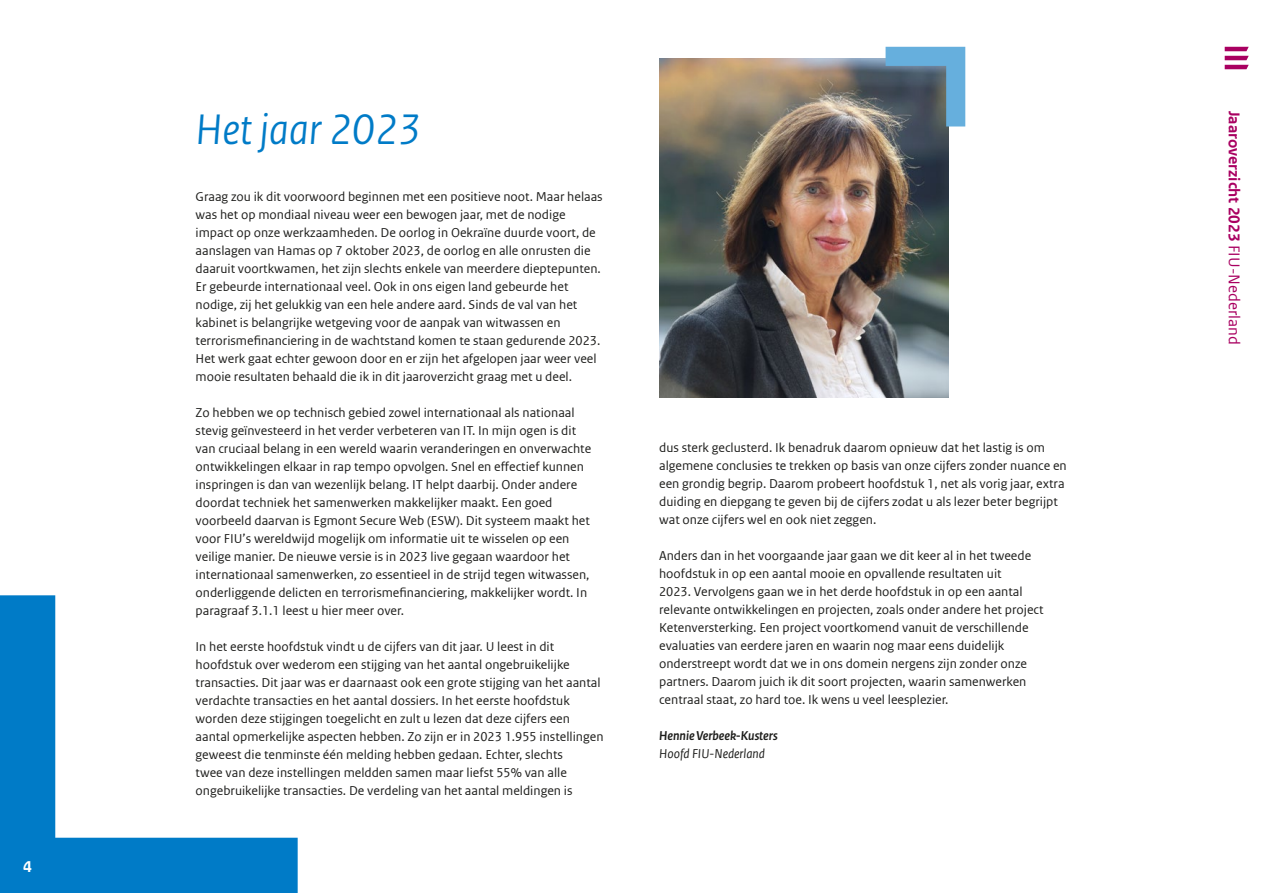
<style>
.page{position:relative;width:1263px;height:893px;background:#fff}
.page>*{position:absolute;margin:0;border:0;box-sizing:border-box;transform-origin:0 0}
.H2_-_Kop{font:italic 45px "Rijksoverheid Sans Heading";color:#007bc7}
.t1{font:700 16.5px "Rijksoverheid Sans Web Text";color:#a90061}
.t2{font:700 16.5px "Rijksoverheid Sans Web Text";color:#fff}
.P_-_Platte_tekst{font:13.5px/18px "Rijksoverheid Sans Web Text";color:#1d1d1b}
.P_-_Platte_tekst_zonder_wit_na{font:italic 700 13.5px "Rijksoverheid Sans Heading";color:#1d1d1b}
.P_-_Platte_tekst_zonder_wit_na-2{font:italic 13.5px "Rijksoverheid Sans Web Text";color:#1d1d1b}
.s1{font-weight:400}
</style>
<div class="page">
<svg style="left:0;top:595px;width:298px;height:298px"></svg>
<img style="left:659px;top:58px;width:289px;height:340px">
<svg style="left:1225px;top:47px;width:24px;height:22px"></svg>
<svg style="left:885px;top:47px;width:80px;height:79px;background:#587d96"></svg>
<p class="t2" style="left:23px;top:857px;width:10px">4</p>
<h2 class="H2_-_Kop" style="left:196px;top:104px;width:227px">Het jaar 2023</h2>
<p class="P_-_Platte_tekst" style="left:196px;top:187px;width:409px">Graag zou ik dit voorwoord beginnen met een positieve noot. Maar helaas was het op mondiaal niveau weer een bewogen jaar, met de nodige impact op onze werkzaamheden. De oorlog in Oekraïne duurde voort, de aanslagen van Hamas op 7 oktober 2023, de oorlog en alle onrusten die daaruit voortkwamen, het zijn slechts enkele van meerdere dieptepunten.<br>Er gebeurde internationaal veel. Ook in ons eigen land gebeurde het nodige, zij het gelukkig van een hele andere aard. Sinds de val van het kabinet is belangrijke wetgeving voor de aanpak van witwassen en terrorismefinanciering in de wachtstand komen te staan gedurende 2023.<br>Het werk gaat echter gewoon door en er zijn het afgelopen jaar weer veel mooie resultaten behaald die ik in dit jaaroverzicht graag met u deel.</p>
<p class="P_-_Platte_tekst" style="left:196px;top:403px;width:397px">Zo hebben we op technisch gebied zowel internationaal als nationaal stevig geïnvesteerd in het verder verbeteren van IT. In mijn ogen is dit van cruciaal belang in een wereld waarin veranderingen en onverwachte ontwikkelingen elkaar in rap tempo opvolgen. Snel en effectief kunnen inspringen is dan van wezenlijk belang. IT helpt daarbij. Onder andere doordat techniek het samenwerken makkelijker maakt. Een goed voorbeeld daarvan is Egmont Secure Web (ESW). Dit systeem maakt het voor FIU’s wereldwijd mogelijk om informatie uit te wisselen op een veilige manier. De nieuwe versie is in 2023 live gegaan waardoor het internationaal samenwerken, zo essentieel in de strijd tegen witwassen, onderliggende delicten en terrorismefinanciering, makkelijker wordt. In paragraaf 3.1.1 leest u hier meer over.</p>
<p class="P_-_Platte_tekst" style="left:196px;top:637px;width:409px">In het eerste hoofdstuk vindt u de cijfers van dit jaar. U leest in dit hoofdstuk over wederom een stijging van het aantal ongebruikelijke transacties. Dit jaar was er daarnaast ook een grote stijging van het aantal verdachte transacties en het aantal dossiers. In het eerste hoofdstuk worden deze stijgingen toegelicht en zult u lezen dat deze cijfers een aantal opmerkelijke aspecten hebben. Zo zijn er in 2023 1.955 instellingen geweest die tenminste één melding hebben gedaan. Echter, slechts<br>twee van deze instellingen meldden samen maar liefst 55% van alle ongebruikelijke transacties. De verdeling van het aantal meldingen is</p>
<p class="P_-_Platte_tekst" style="left:659px;top:439px;width:409px">dus sterk geclusterd. Ik benadruk daarom opnieuw dat het lastig is om algemene conclusies te trekken op basis van onze cijfers zonder nuance en een grondig begrip. Daarom probeert hoofdstuk 1, net als vorig jaar, extra duiding en diepgang te geven bij de cijfers zodat u als lezer beter begrijpt wat onze cijfers wel en ook niet zeggen.</p>
<p class="P_-_Platte_tekst" style="left:659px;top:547px;width:386px">Anders dan in het voorgaande jaar gaan we dit keer al in het tweede hoofdstuk in op een aantal mooie en opvallende resultaten uit<br>2023. Vervolgens gaan we in het derde hoofdstuk in op een aantal relevante ontwikkelingen en projecten, zoals onder andere het project Ketenversterking. Een project voortkomend vanuit de verschillende evaluaties van eerdere jaren en waarin nog maar eens duidelijk onderstreept wordt dat we in ons domein nergens zijn zonder onze partners. Daarom juich ik dit soort projecten, waarin samenwerken centraal staat, zo hard toe. Ik wens u veel leesplezier.</p>
<p class="P_-_Platte_tekst_zonder_wit_na" style="left:659px;top:728px;width:120px">Hennie Verbeek-Kusters</p>
<p class="P_-_Platte_tekst_zonder_wit_na-2" style="left:659px;top:746px;width:107px">Hoofd FIU-Nederland</p>
<p class="t1" style="left:1243px;top:111px;width:236px;rotate:90deg">Jaaroverzicht 2023 <span class="s1">FIU-Nederland</span></p>
</div>
